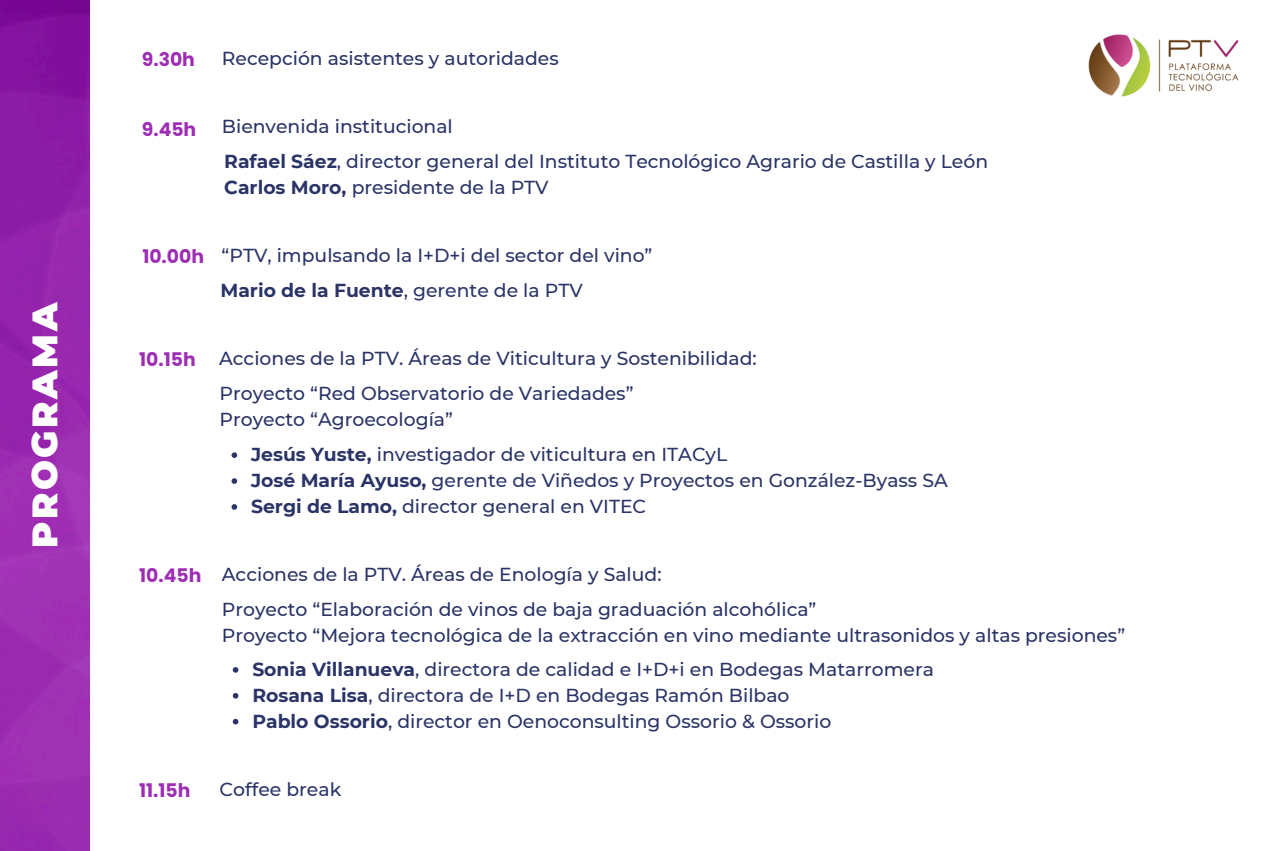
<style>
.page{position:relative;width:1276px;height:851px;background:#fff}
.page>*{position:absolute;margin:0;border:0;box-sizing:border-box;transform-origin:0 0}
.t1{font:900 35.4px "Montserrat";letter-spacing:.075em;color:#fff}
.t2{font:500 18.75px/25.8px "Montserrat";color:#2b3467}
.t3{font:700 18.75px "Poppins";color:#9d2eb3}
.t4{font:700 18.75px "Montserrat";color:#2b3467}
.s1{font-weight:700}
.s2{font-weight:500}
</style>
<div class="page">
<img style="left:0;top:0;width:90px;height:850px">
<svg style="left:232px;top:452px;width:5px;height:6px"></svg>
<svg style="left:232px;top:478px;width:5px;height:6px"></svg>
<svg style="left:232px;top:504px;width:5px;height:5px"></svg>
<svg style="left:233px;top:667px;width:5px;height:5px"></svg>
<svg style="left:233px;top:693px;width:5px;height:5px"></svg>
<svg style="left:233px;top:718px;width:5px;height:6px"></svg>
<img style="left:1088px;top:34px;width:151px;height:63px">
<p class="t1" style="left:23px;top:548px;width:248px;rotate:-90deg">PROGRAMA</p>
<h1 class="t3" style="left:142px;top:46px;width:55px">9.30h</h1>
<p class="t2" style="left:222px;top:45px;width:338px">Recepción asistentes y autoridades</p>
<p class="t3" style="left:142px;top:116px;width:56px">9.45h</p>
<p class="t2" style="left:222px;top:113px;width:232px">Bienvenida institucional</p>
<p class="t2" style="left:224px;top:148px;width:765px"><span class="s1">Rafael Sáez</span>, director general del Instituto Tecnológico Agrario de Castilla y León</p>
<p class="t2" style="left:224px;top:174px;width:326px"><span class="s1">Carlos Moro,</span> presidente de la PTV</p>
<p class="t3" style="left:142px;top:243px;width:63px">10.00h</p>
<p class="t2" style="left:222px;top:242px;width:432px">“PTV, impulsando la I+D+i del sector del vino”</p>
<p class="t4" style="left:220px;top:279px;width:364px">Mario de la Fuente<span class="s2">, gerente de la PTV</span></p>
<p class="t3" style="left:139px;top:346px;width:58px">10.15h</p>
<h2 class="t2" style="left:219px;top:345px;width:539px">Acciones de la PTV. Áreas de Viticultura y Sostenibilidad:</h2>
<p class="t2" style="left:220px;top:380px;width:415px">Proyecto “Red Observatorio de Variedades”<br>Proyecto “Agroecología”</p>
<p class="t2" style="left:251px;top:441px;width:478px"><span class="s1">Jesús Yuste,</span> investigador de viticultura en ITACyL</p>
<p class="t2" style="left:251px;top:467px;width:698px"><span class="s1">José María Ayuso,</span> gerente de Viñedos y Proyectos en González-Byass SA</p>
<p class="t2" style="left:251px;top:493px;width:397px"><span class="s1">Sergi de Lamo,</span> director general en VITEC</p>
<p class="t3" style="left:139px;top:562px;width:64px">10.45h</p>
<p class="t2" style="left:222px;top:561px;width:441px">Acciones de la PTV. Áreas de Enología y Salud:</p>
<p class="t2" style="left:222px;top:596px;width:905px">Proyecto “Elaboración de vinos de baja graduación alcohólica”<br>Proyecto “Mejora tecnológica de la extracción en vino mediante ultrasonidos y altas presiones”</p>
<p class="t2" style="left:252px;top:656px;width:683px"><span class="s1">Sonia Villanueva</span>, directora de calidad e I+D+i en Bodegas Matarromera</p>
<p class="t2" style="left:252px;top:682px;width:539px"><span class="s1">Rosana Lisa</span>, directora de I+D en Bodegas Ramón Bilbao</p>
<p class="t2" style="left:252px;top:708px;width:580px"><span class="s1">Pablo Ossorio</span>, director en Oenoconsulting Ossorio &amp; Ossorio</p>
<p class="t3" style="left:139px;top:777px;width:53px">11.15h</p>
<p class="t2" style="left:220px;top:776px;width:123px">Coffee break</p>
</div>
